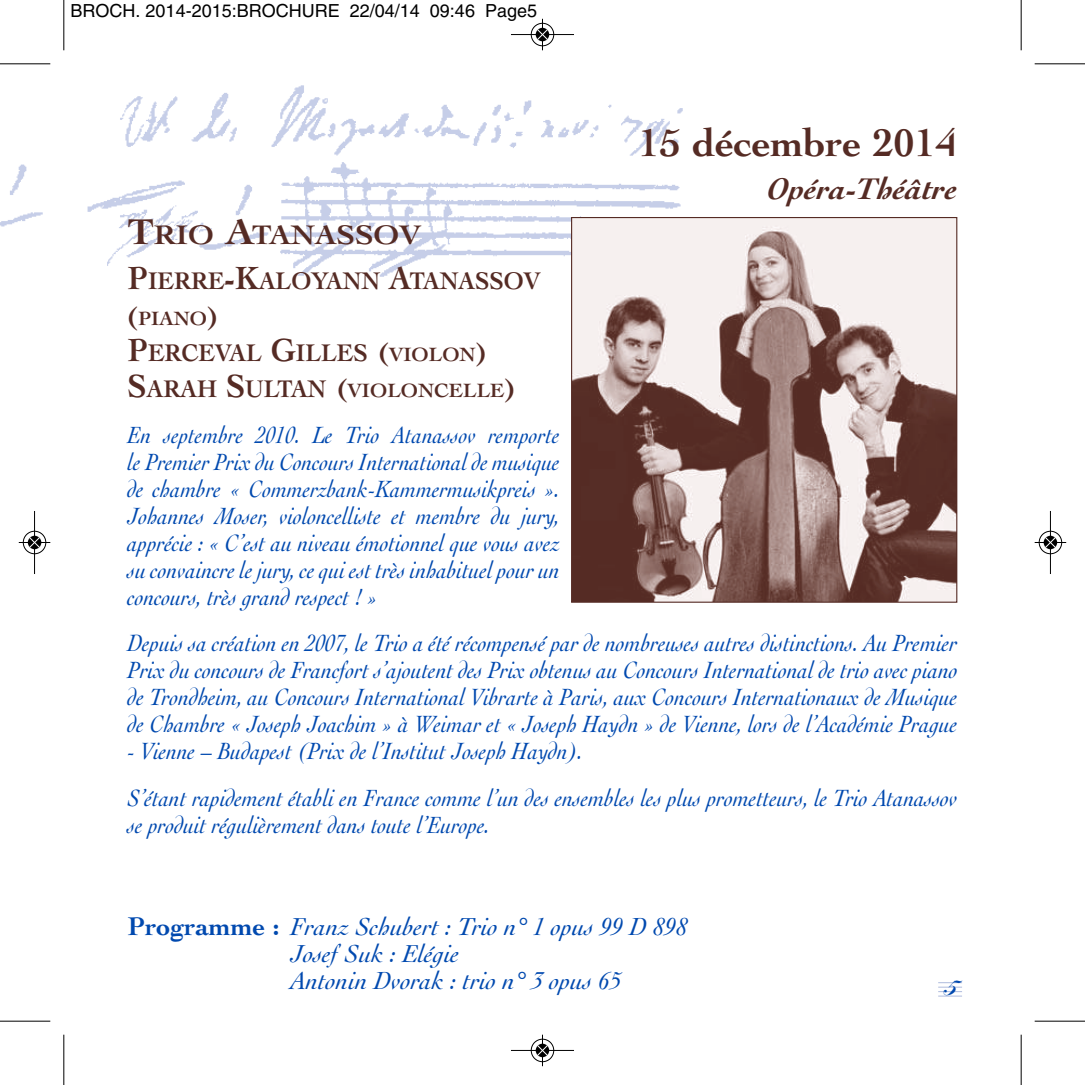
<style>
.page{position:relative;width:1085px;height:1085px;background:#fff}
.page>*{position:absolute;margin:0;border:0;box-sizing:border-box;transform-origin:0 0}
.t1{font:700 40.5px "Cochin";color:#552b24}
.t2{font:italic 700 31.5px "Cochin";color:#552b24}
.t3{font:700 28.35px "Cochin";color:#552b24;scale:1.08 1}
.t4{font:italic 25.88px/27px "Cochin";color:#0049af}
.t5{font:700 25.2px "Cochin";color:#552b24;scale:.93 1}
.t6{font:italic 24.75px/27px "Cochin";color:#0049af;text-align:justify;scale:.9 1}
.t7{font:italic 24.75px/27px "Cochin";color:#0049af;text-align:justify;scale:.89 1}
.t8{font:900 24.75px "Kuenstler Script";color:#0049af}
.t9{font:700 20.25px "Cochin";color:#552b24}
.t10{font:18px "Helvetica";color:#000}
.s1{font-size:37.57px}
.s2{font-size:33.75px}
.s3{font-size:27px}
.s4{font-size:20.25px}
.s5{font-size:25.2px}
.s6{font-weight:700;font-style:normal;font-size:27px}
</style>
<div class="page">
<svg style="left:938px;top:982px;width:23px;height:14px"></svg>
<img style="left:0;top:164px;width:43px;height:63px">
<img style="left:87px;top:85px;width:596px;height:192px">
<img style="left:573px;top:219px;width:382px;height:381px">
<div style="left:571px;top:217px;width:386px;height:385px;border:1px solid #552b24"></div>
<hr style="left:63px;top:0;width:1px;height:50px;background:#000">
<hr style="left:0;top:63px;width:50px;height:1px;background:#000">
<hr style="left:1020px;top:0;width:1px;height:50px;background:#000">
<hr style="left:1034px;top:63px;width:50px;height:1px;background:#000">
<hr style="left:63px;top:1034px;width:1px;height:50px;background:#000">
<hr style="left:0;top:1020px;width:50px;height:1px;background:#000">
<hr style="left:1020px;top:1034px;width:1px;height:50px;background:#000">
<hr style="left:1034px;top:1020px;width:50px;height:1px;background:#000">
<div style="left:530px;top:23px;width:24px;height:23px;border:1px solid #fff;border-radius:50%"></div>
<hr style="left:511px;top:34px;width:63px;height:1px;background:#000">
<hr style="left:542px;top:19px;width:1px;height:31px;background:#000">
<div style="left:531px;top:23px;width:23px;height:23px;border:1px solid #000;border-radius:50%"></div>
<svg style="left:535px;top:28px;width:14px;height:13px"></svg>
<svg style="left:536px;top:29px;width:12px;height:11px"></svg>
<div style="left:530px;top:1038px;width:24px;height:24px;border:1px solid #fff;border-radius:50%"></div>
<hr style="left:511px;top:1049px;width:63px;height:1px;background:#000">
<hr style="left:542px;top:1034px;width:1px;height:31px;background:#000">
<div style="left:531px;top:1038px;width:23px;height:23px;border:1px solid #000;border-radius:50%"></div>
<svg style="left:535px;top:1043px;width:14px;height:13px"></svg>
<svg style="left:536px;top:1044px;width:12px;height:11px"></svg>
<div style="left:23px;top:530px;width:23px;height:24px;border:1px solid #fff;border-radius:50%"></div>
<hr style="left:34px;top:511px;width:1px;height:63px;background:#000">
<hr style="left:19px;top:542px;width:31px;height:1px;background:#000">
<div style="left:23px;top:531px;width:23px;height:23px;border:1px solid #000;border-radius:50%"></div>
<svg style="left:28px;top:535px;width:13px;height:14px"></svg>
<svg style="left:29px;top:536px;width:11px;height:12px"></svg>
<div style="left:1038px;top:530px;width:24px;height:24px;border:1px solid #fff;border-radius:50%"></div>
<hr style="left:1049px;top:511px;width:1px;height:63px;background:#000">
<hr style="left:1034px;top:542px;width:31px;height:1px;background:#000">
<div style="left:1038px;top:531px;width:23px;height:23px;border:1px solid #000;border-radius:50%"></div>
<svg style="left:1043px;top:535px;width:13px;height:14px"></svg>
<svg style="left:1044px;top:536px;width:11px;height:12px"></svg>
<p class="t10" style="left:71px;top:4px;width:468px">BROCH. 2014-2015:BROCHURE 22/04/14 09:46 Page5</p>
<h1 class="t1" style="left:639px;top:128px;width:319px">15 décembre 2014</h1>
<p class="t2" style="left:767px;top:177px;width:191px">Opéra-Théâtre</p>
<p class="t3" style="left:128px;top:223px;width:273px"><span class="s1">T</span>RIO <span class="s1">A</span>TANASSOV</p>
<p class="t5" style="left:128px;top:271px;width:445px"><span class="s2">P</span>IERRE<span class="s2">-K</span>ALOYANN <span class="s2">A</span>TANASSOV</p>
<p class="t9" style="left:128px;top:310px;width:91px"><span class="s3">(</span>PIANO<span class="s3">)</span></p>
<p class="t5" style="left:128px;top:343px;width:387px"><span class="s2">P</span>ERCEVAL <span class="s2">G</span>ILLES <span class="s3">(</span><span class="s4">VIOLON</span><span class="s3">)</span></p>
<p class="t9" style="left:128px;top:382px;width:389px"><span class="s2">S</span><span class="s5">ARAH</span> <span class="s2">S</span><span class="s5">ULTAN</span> <span class="s3">(</span>VIOLONCELLE<span class="s3">)</span></p>
<p class="t7" style="left:128px;top:423px;width:487px">En septembre 2010. Le Trio Atanassov remporte le Premier Prix du Concours International de musique de chambre « Commerzbank-Kammermusikpreis ».<br>Johannes Moser, violoncelliste et membre du jury, apprécie : « C’est au niveau émotionnel que vous avez su convaincre le jury, ce qui est très inhabituel pour un concours, très grand respect ! »</p>
<p class="t6" style="left:128px;top:632px;width:923px">Depuis sa création en 2007, le Trio a été récompensé par de nombreuses autres distinctions. Au Premier Prix du concours de Francfort s’ajoutent des Prix obtenus au Concours International de trio avec piano de Trondheim, au Concours International Vibrarte à Paris, aux Concours Internationaux de Musique de Chambre « Joseph Joachim » à Weimar et « Joseph Haydn » de Vienne, lors de l’Académie Prague</p>
<p class="t6" style="left:128px;top:730px;width:923px;line-height:46.1px">- Vienne – Budapest (Prix de l’Institut Joseph Haydn).<br>S’étant rapidement établi en France comme l’un des ensembles les plus prometteurs, le Trio Atanassov</p>
<p class="t6" style="left:128px;top:813px;width:404px">se produit régulièrement dans toute l’Europe.</p>
<p class="t4" style="left:290px;top:914px;width:398px;text-indent:-163px"><span class="s6">Programme :</span> Franz Schubert : Trio n° 1 opus 99 D 898<br>Josef Suk : Elégie<br>Antonin Dvorak : trio n° 3 opus 65</p>
<p class="t8" style="left:943px;top:979px;width:15px">5</p>
</div>
